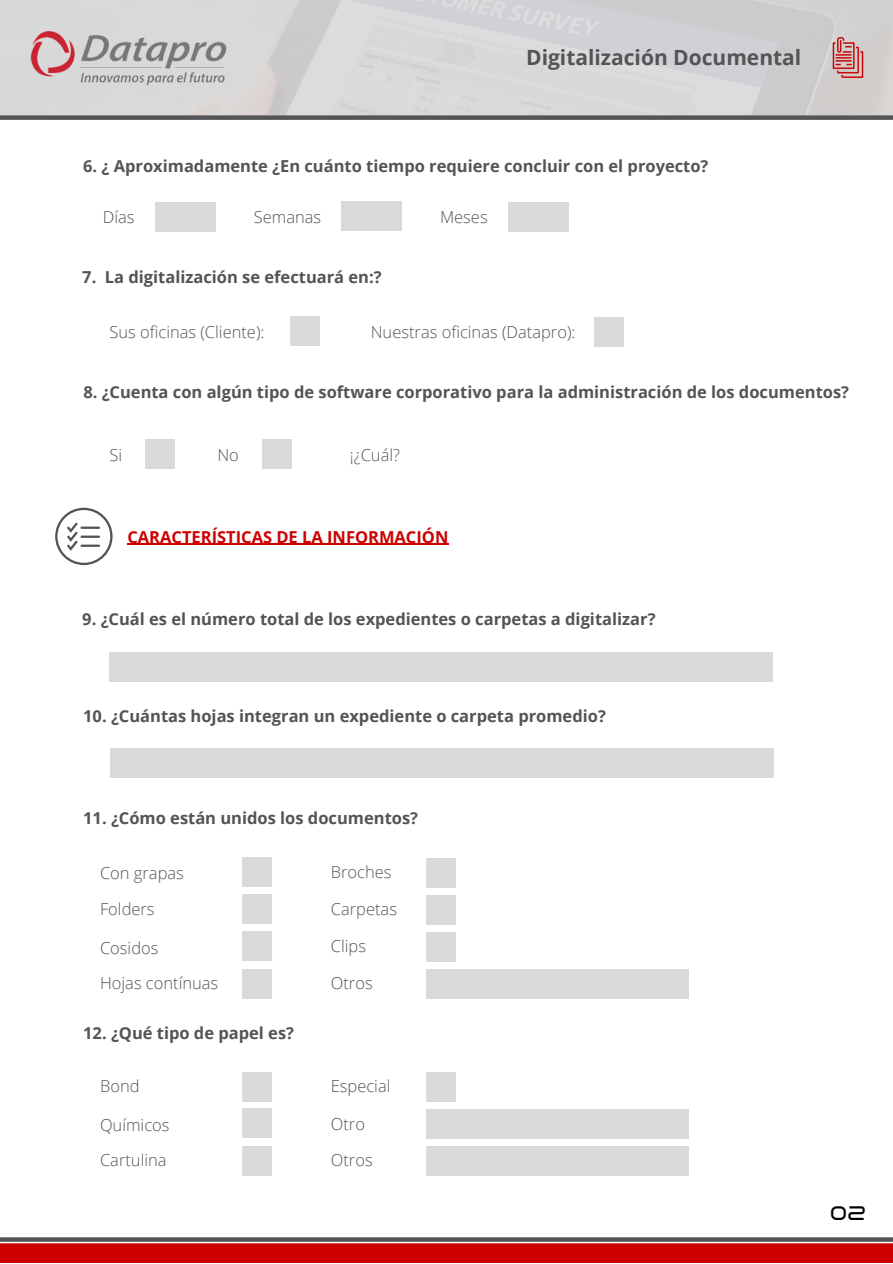
<style>
.page{position:relative;width:893px;height:1264px;background:#fff}
.page>*{position:absolute;margin:0;border:0;box-sizing:border-box;transform-origin:0 0}
.t1{font:700 21px "Open Sans";color:#545454}
.t2{font:700 19.5px "Lastica";color:#000}
.t3{font:700 16.5px "Open Sans";color:#545454}
.t4{font:300 16.5px/35.4px "Open Sans";color:#545454}
.t5{font:700 16.5px "Open Sans";color:#c00}
</style>
<div class="page">
<img style="left:0;top:0;width:892px;height:114px">
<div style="left:0;top:115px;width:892px;height:5px;background:#545454"></div>
<img style="left:30px;top:29px;width:197px;height:58px">
<img style="left:823px;top:33px;width:49px;height:49px">
<div style="left:290px;top:316px;width:29px;height:29px;background:#d9d9d9"></div>
<div style="left:594px;top:317px;width:29px;height:29px;background:#d9d9d9"></div>
<div style="left:242px;top:857px;width:29px;height:29px;background:#d9d9d9"></div>
<div style="left:242px;top:894px;width:29px;height:30px;background:#d9d9d9"></div>
<div style="left:242px;top:931px;width:29px;height:29px;background:#d9d9d9"></div>
<div style="left:242px;top:969px;width:29px;height:29px;background:#d9d9d9"></div>
<div style="left:426px;top:858px;width:29px;height:29px;background:#d9d9d9"></div>
<div style="left:426px;top:895px;width:29px;height:29px;background:#d9d9d9"></div>
<div style="left:426px;top:932px;width:29px;height:29px;background:#d9d9d9"></div>
<div style="left:426px;top:969px;width:262px;height:29px;background:#d9d9d9"></div>
<div style="left:0;top:1243px;width:892px;height:19px;background:#c00"></div>
<svg style="left:0;top:1237px;width:892px;height:4px;background:#616161"></svg>
<div style="left:155px;top:202px;width:60px;height:29px;background:#d9d9d9"></div>
<div style="left:341px;top:202px;width:61px;height:29px;background:#d9d9d9"></div>
<div style="left:508px;top:202px;width:60px;height:29px;background:#d9d9d9"></div>
<div style="left:145px;top:440px;width:29px;height:29px;background:#d9d9d9"></div>
<div style="left:262px;top:440px;width:30px;height:29px;background:#d9d9d9"></div>
<div style="left:110px;top:652px;width:663px;height:29px;background:#d9d9d9"></div>
<div style="left:111px;top:748px;width:663px;height:30px;background:#d9d9d9"></div>
<div style="left:242px;top:1072px;width:29px;height:29px;background:#d9d9d9"></div>
<div style="left:242px;top:1108px;width:29px;height:29px;background:#d9d9d9"></div>
<div style="left:242px;top:1146px;width:29px;height:29px;background:#d9d9d9"></div>
<div style="left:426px;top:1072px;width:29px;height:29px;background:#d9d9d9"></div>
<div style="left:426px;top:1109px;width:262px;height:29px;background:#d9d9d9"></div>
<div style="left:426px;top:1146px;width:262px;height:29px;background:#d9d9d9"></div>
<svg style="left:55px;top:507px;width:57px;height:58px"></svg>
<hr style="left:127px;top:543px;width:321px;height:2px;background:#c00">
<p class="t1" style="left:526px;top:42px;width:277px">Digitalización Documental</p>
<p class="t3" style="left:83px;top:154px;width:626px">6. ¿ Aproximadamente ¿En cuánto tiempo requiere concluir con el proyecto?</p>
<p class="t4" style="left:103px;top:199px;width:33px">Días</p>
<p class="t4" style="left:254px;top:199px;width:69px">Semanas</p>
<p class="t4" style="left:440px;top:199px;width:49px">Meses</p>
<p class="t3" style="left:82px;top:266px;width:301px">7. La digitalización se efectuará en:?</p>
<p class="t4" style="left:109px;top:314px;width:156px">Sus oficinas (Cliente):</p>
<p class="t4" style="left:371px;top:314px;width:206px">Nuestras oficinas (Datapro):</p>
<p class="t3" style="left:83px;top:381px;width:767px">8. ¿Cuenta con algún tipo de software corporativo para la administración de los documentos?</p>
<p class="t4" style="left:110px;top:437px;width:14px">Si</p>
<p class="t4" style="left:217px;top:437px;width:23px">No</p>
<p class="t4" style="left:350px;top:437px;width:52px">¡¿Cuál?</p>
<p class="t5" style="left:127px;top:525px;width:322px">CARACTERÍSTICAS DE LA INFORMACIÓN</p>
<p class="t3" style="left:82px;top:607px;width:574px">9. ¿Cuál es el número total de los expedientes o carpetas a digitalizar?</p>
<p class="t3" style="left:83px;top:704px;width:524px">10. ¿Cuántas hojas integran un expediente o carpeta promedio?</p>
<p class="t3" style="left:83px;top:806px;width:336px">11. ¿Cómo están unidos los documentos?</p>
<p class="t4" style="left:100px;top:855px;width:85px">Con grapas<br>Folders</p>
<p class="t4" style="left:100px;top:929px;width:120px">Cosidos<br>Hojas contínuas</p>
<p class="t4" style="left:331px;top:854px;width:62px">Broches</p>
<p class="t4" style="left:331px;top:890px;width:68px">Carpetas</p>
<p class="t4" style="left:331px;top:928px;width:37px">Clips</p>
<p class="t4" style="left:331px;top:964px;width:43px">Otros</p>
<p class="t3" style="left:83px;top:1021px;width:212px">12. ¿Qué tipo de papel es?</p>
<p class="t4" style="left:100px;top:1067px;width:41px">Bond</p>
<p class="t4" style="left:100px;top:1106px;width:71px">Químicos<br>Cartulina</p>
<p class="t4" style="left:331px;top:1067px;width:61px">Especial</p>
<p class="t4" style="left:331px;top:1105px;width:36px">Otro</p>
<p class="t4" style="left:331px;top:1142px;width:43px">Otros</p>
<p class="t2" style="left:829px;top:1203px;width:38px">02</p>
</div>
